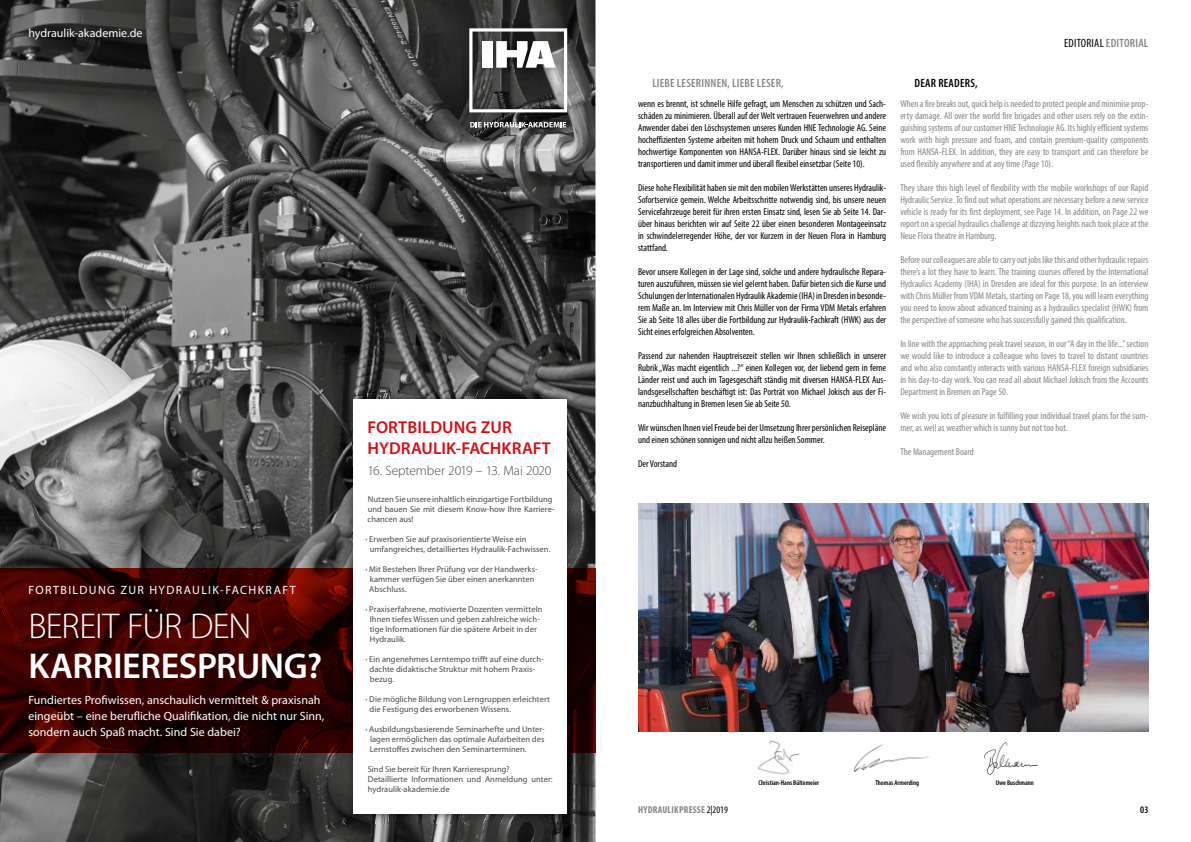
<style>
.page{position:relative;width:1191px;height:842px;background:#fff}
.page>*{position:absolute;margin:0;border:0;box-sizing:border-box;transform-origin:0 0}
.t1{font:600 36px "Myriad Pro";letter-spacing:-.01em;color:#fff}
.t2{font:300 36px "Myriad Pro";letter-spacing:-.025em;color:#fff}
.t3{font:600 17.2px/20.6px "Myriad Pro";letter-spacing:.005em;color:#d40f14}
.t4{font:300 13.5px "Myriad Pro";letter-spacing:-.01em;color:#494948}
.t5{font:12px/16px "Myriad Pro";letter-spacing:.005em;color:#fff}
.t6{font:12px "Myriad Pro";letter-spacing:.115em;color:#fff}
.t7{font:600 condensed 12px "Myriad Pro";letter-spacing:.02em;color:#878786}
.t8{font:condensed 12px "Myriad Pro";letter-spacing:.02em;color:#000}
.t9{font:600 condensed 12px "Myriad Pro";letter-spacing:.02em;color:#000}
.t10{font:condensed 10px/12px "Myriad Pro";color:#000;text-align:justify}
.t11{font:condensed 10px/12px "Myriad Pro";color:#878786;text-align:justify}
.t12{font:700 condensed 10px "Myriad Pro";letter-spacing:.02em;color:#878786}
.t13{font:600 condensed 10px "Myriad Pro";color:#000}
.t14{font:8.5px/10px "Myriad Pro";letter-spacing:.005em;color:#494948}
.t15{font:600 condensed 7px "Myriad Pro";color:#000}
.s1{font-weight:600}
.s2{font-weight:600;color:#878786}
.s3{font-weight:400;color:#000}
</style>
<div class="page">
<img style="left:756px;top:740px;width:44px;height:35px">
<img style="left:854px;top:744px;width:75px;height:28px">
<img style="left:984px;top:743px;width:53px;height:31px">
<img style="left:638px;top:503px;width:510px;height:228px">
<img style="left:0;top:0;width:595px;height:842px">
<img style="left:0;top:568px;width:344px;height:185px">
<img style="left:576px;top:568px;width:19px;height:185px">
<img style="left:460px;top:19px;width:116px;height:118px">
<svg style="left:469px;top:28px;width:98px;height:84px"></svg>
<svg style="left:470px;top:122px;width:96px;height:5px"></svg>
<img style="left:344px;top:390px;width:232px;height:433px">
<div style="left:353px;top:400px;width:214px;height:414px;background:#fff"></div>
<p class="t5" style="left:28px;top:26px;width:116px">hydraulik-akademie.de</p>
<p class="t6" style="left:28px;top:584px;width:269px">FORTBILDUNG ZUR HYDRAULIK-FACHKRAFT</p>
<h1 class="t2" style="left:28px;top:607px;width:225px">BEREIT FÜR DEN</h1>
<h1 class="t1" style="left:28px;top:646px;width:295px">KARRIERESPRUNG?</h1>
<p class="t5" style="left:28px;top:692px;width:297px">Fundiertes Profiwissen, anschaulich vermittelt &amp; praxisnah eingeübt – eine berufliche Qualifikation, die nicht nur Sinn, sondern auch Spaß macht. Sind Sie dabei?</p>
<h2 class="t3" style="left:367px;top:417px;width:185px">FORTBILDUNG ZUR<br>HYDRAULIK-FACHKRAFT</h2>
<h3 class="t4" style="left:367px;top:463px;width:186px">16. September 2019 – 13. Mai 2020</h3>
<p class="t14" style="left:367px;top:494px;width:189px">Nutzen Sie unsere inhaltlich einzigartige Fortbildung und bauen Sie mit diesem Know-how Ihre Karriere&shy;chancen aus!</p>
<p class="t14" style="left:370px;top:534px;width:182px;text-indent:-4px"><span class="s1">·</span> Erwerben Sie auf praxisorientierte Weise ein umfangreiches, detailliertes Hydraulik-Fachwissen.</p>
<p class="t14" style="left:369px;top:564px;width:170px;text-indent:-4px"><span class="s1">·</span> Mit Bestehen Ihrer Prüfung vor der Handwerks&shy;kammer verfügen Sie über einen anerkannten<br>Abschluss.</p>
<p class="t14" style="left:370px;top:604px;width:174px;text-indent:-4px"><span class="s1">·</span> Praxiserfahrene, motivierte Dozenten vermitteln Ihnen tiefes Wissen und geben zahlreiche wich&shy;tige Informationen für die spätere Arbeit in der Hydraulik.</p>
<p class="t14" style="left:370px;top:654px;width:176px;text-indent:-4px"><span class="s1">·</span> Ein angenehmes Lerntempo trifft auf eine durch&shy;dachte didaktische Struktur mit hohem Praxis&shy;bezug.</p>
<p class="t14" style="left:370px;top:694px;width:182px;text-indent:-4px"><span class="s1">·</span> Die mögliche Bildung von Lerngruppen erleichtert die Festigung des erworbenen Wissens.</p>
<p class="t14" style="left:370px;top:724px;width:176px;text-align:justify;text-indent:-4px"><span class="s1">·</span> Ausbildungsbasierende Seminarhefte und Unter&shy;lagen ermöglichen das optimale Aufarbeiten des Lernstoffes zwischen den Seminarterminen.</p>
<p class="t14" style="left:368px;top:764px;width:186px">Sind Sie bereit für Ihren Karrieresprung?<br>Detaillierte Informationen und Anmeldung unter: hydraulik-akademie.de</p>
<p class="t7" style="left:652px;top:76px;width:133px">LIEBE LESERINNEN, LIEBE LESER,</p>
<p class="t10" style="left:638px;top:98px;width:250px">wenn es brennt, ist schnelle Hilfe gefragt, um Menschen zu schützen und Sach&shy;schäden zu minimieren. Überall auf der Welt vertrauen Feuerwehren und andere Anwender dabei den Löschsystemen unseres Kunden HNE Technologie AG. Seine hocheffizienten Systeme arbeiten mit hohem Druck und Schaum und enthalten hochwertige Komponenten von HANSA-FLEX. Darüber hinaus sind sie leicht zu transportieren und damit immer und überall flexibel einsetzbar (Seite 10).</p>
<p class="t10" style="left:638px;top:182px;width:250px">Diese hohe Flexibilität haben sie mit den mobilen Werkstätten unseres Hydraulik-Sofortservice gemein. Welche Arbeitsschritte notwendig sind, bis unsere neuen Servicefahrzeuge bereit für ihren ersten Einsatz sind, lesen Sie ab Seite 14. Dar&shy;über hinaus berichten wir auf Seite 22 über einen besonderen Montageeinsatz in schwindelerregender Höhe, der vor Kurzem in der Neuen Flora in Hamburg stattfand.</p>
<p class="t10" style="left:638px;top:266px;width:250px">Bevor unsere Kollegen in der Lage sind, solche und andere hydraulische Repara&shy;turen auszuführen, müssen sie viel gelernt haben. Dafür bieten sich die Kurse und Schulungen der Internationalen Hydraulik Akademie (IHA) in Dresden in besonde&shy;rem Maße an. Im Interview mit Chris Müller von der Firma VDM Metals erfahren Sie ab Seite 18 alles über die Fortbildung zur Hydraulik-Fachkraft (HWK) aus der Sicht eines erfolgreichen Absolventen.</p>
<p class="t10" style="left:638px;top:350px;width:250px">Passend zur nahenden Hauptreisezeit stellen wir Ihnen schließlich in unserer Rubrik „Was macht eigentlich ...?“ einen Kollegen vor, der liebend gern in ferne Länder reist und auch im Tagesgeschäft ständig mit diversen HANSA-FLEX Aus&shy;landsgesellschaften beschäftigt ist: Das Porträt von Michael Jokisch aus der Fi&shy;nanzbuchhaltung in Bremen lesen Sie ab Seite 50.</p>
<p class="t10" style="left:638px;top:422px;width:250px">Wir wünschen Ihnen viel Freude bei der Umsetzung Ihrer persönlichen Reisepläne und einen schönen sonnigen und nicht allzu heißen Sommer.</p>
<p class="t10" style="left:638px;top:458px;width:41px">Der Vorstand</p>
<p class="t8" style="left:1064px;top:36px;width:86px">EDITORIAL <span class="s2">EDITORIAL</span></p>
<p class="t9" style="left:914px;top:76px;width:65px">DEAR READERS,</p>
<p class="t11" style="left:900px;top:98px;width:250px">When a fire breaks out, quick help is needed to protect people and minimise prop&shy;erty damage. All over the world fire brigades and other users rely on the extin&shy;guishing systems of our customer HNE Technologie AG. Its highly efficient systems work with high pressure and foam, and contain premium-quality components from HANSA-FLEX. In addition, they are easy to transport and can therefore be used flexibly anywhere and at any time (Page 10).</p>
<p class="t11" style="left:900px;top:182px;width:250px">They share this high level of flexibility with the mobile workshops of our Rapid Hydraulic Service. To find out what operations are necessary before a new service vehicle is ready for its first deployment, see Page 14. In addition, on Page 22 we report on a special hydraulics challenge at dizzying heights nach took place at the Neue Flora theatre in Hamburg.</p>
<p class="t11" style="left:900px;top:254px;width:250px">Before our colleagues are able to carry out jobs like this and other hydraulic repairs there’s a lot they have to learn. The training courses offered by the International Hydraulics Academy (IHA) in Dresden are ideal for this purpose. In an interview with Chris Müller from VDM Metals, starting on Page 18, you will learn everything you need to know about advanced training as a hydraulics specialist (HWK) from the perspective of someone who has successfully gained this qualification.</p>
<p class="t11" style="left:900px;top:338px;width:250px">In line with the approaching peak travel season, in our “A day in the life...” section we would like to introduce a colleague who loves to travel to distant countries and who also constantly interacts with various HANSA-FLEX foreign subsidiaries in his day-to-day work. You can read all about Michael Jokisch from the Accounts Department in Bremen on Page 50.</p>
<p class="t11" style="left:900px;top:410px;width:250px">We wish you lots of pleasure in fulfilling your individual travel plans for the sum&shy;mer, as well as weather which is sunny but not too hot.</p>
<p class="t11" style="left:900px;top:446px;width:75px">The Management Board</p>
<p class="t12" style="left:638px;top:803px;width:91px">HYDRAULIKPRESSE<span class="s3">2|2019</span></p>
<p class="t15" style="left:758px;top:778px;width:62px">Christian-Hans Bültemeier</p>
<p class="t15" style="left:875px;top:778px;width:45px">Thomas Armerding</p>
<p class="t15" style="left:995px;top:778px;width:40px">Uwe Buschmann</p>
<p class="t13" style="left:1140px;top:803px;width:10px">03</p>
</div>
